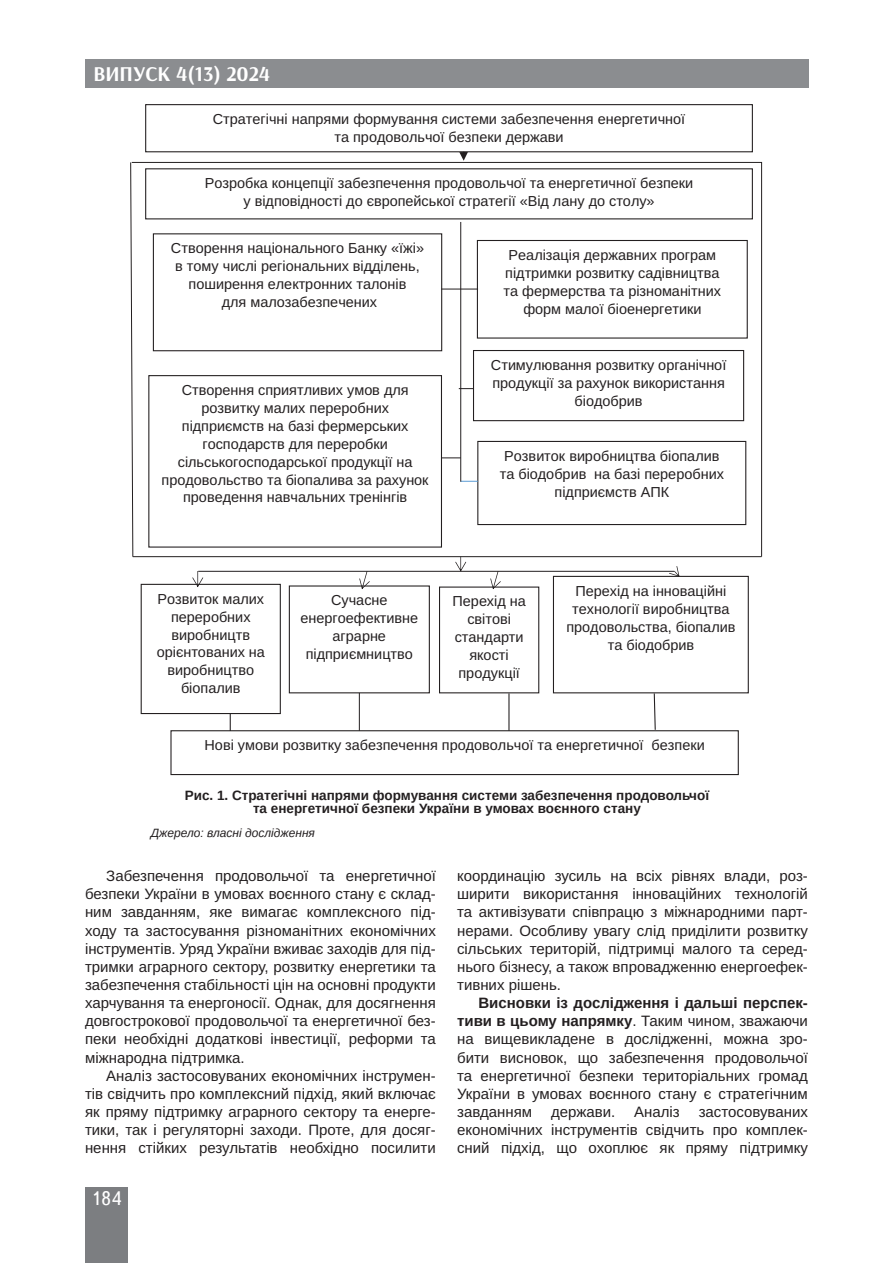
<style>
.page{position:relative;width:893px;height:1263px;background:#fff}
.page>*{position:absolute;margin:0;border:0;box-sizing:border-box;transform-origin:0 0}
.t1{font:700 21px "Arsenal";color:#fff}
.t2{font:19.5px "Ukrainian Text";color:#fff}
.Текст_основной_G{font:15px/18.1px "Arimo";color:#231f20;text-align:justify}
.t3{font:14.4px/17.9px "Arimo Roman";color:#231f20;text-align:center}
.Рисунок{font:700 13.5px "Arimo";color:#231f20}
.Джерело{font:italic 12px "Arimo";color:#231f20}
.s1{font-weight:700}
</style>
<div class="page">
<div style="left:85px;top:1186px;width:43px;height:76px;background:#7c7e81"></div>
<div style="left:85px;top:60px;width:723px;height:28px;background:#8b8d90"></div>
<svg style="left:230px;top:714px;width:1px;height:16px"></svg>
<div style="left:145px;top:104px;width:608px;height:48px;border:1px solid #231f20"></div>
<div style="left:553px;top:576px;width:196px;height:117px;border:1px solid #231f20"></div>
<img style="left:554px;top:582px;width:194px;height:105px">
<div style="left:289px;top:585px;width:141px;height:108px;border:1px solid #231f20"></div>
<img style="left:290px;top:592px;width:139px;height:95px">
<div style="left:439px;top:586px;width:100px;height:107px;border:1px solid #231f20"></div>
<img style="left:440px;top:593px;width:98px;height:94px">
<div style="left:141px;top:584px;width:140px;height:130px;border:1px solid #231f20"></div>
<img style="left:142px;top:590px;width:138px;height:118px">
<div style="left:170px;top:730px;width:569px;height:45px;border:1px solid #231f20"></div>
<svg style="left:459px;top:152px;width:9px;height:9px"></svg>
<hr style="left:359px;top:693px;width:1px;height:38px;background:#231f20">
<hr style="left:508px;top:693px;width:1px;height:38px;background:#231f20">
<svg style="left:653px;top:692px;width:3px;height:39px"></svg>
<hr style="left:198px;top:571px;width:476px;height:1px;background:#231f20">
<svg style="left:192px;top:571px;width:11px;height:16px"></svg>
<svg style="left:359px;top:571px;width:11px;height:18px"></svg>
<svg style="left:669px;top:566px;width:10px;height:11px"></svg>
<svg style="left:130px;top:162px;width:1px;height:143px"></svg>
<svg style="left:131px;top:162px;width:631px;height:395px"></svg>
<hr style="left:133px;top:556px;width:628px;height:1px;background:#231f20">
<hr style="left:460px;top:222px;width:1px;height:260px;background:#231f20">
<svg style="left:455px;top:557px;width:11px;height:14px"></svg>
<svg style="left:490px;top:571px;width:11px;height:18px"></svg>
<h1 class="t1" style="left:93px;top:59px;width:178px">ВИПУСК 4(13) 2024</h1>
<p class="t3" style="left:213px;top:110px;width:474px">Стратегічні напрями формування системи забезпечення енергетичної та продовольчої безпеки держави</p>
<p class="t3" style="left:205px;top:175px;width:490px">Розробка концепції забезпечення продовольчої та енергетичної безпеки у відповідності до європейської стратегії «Від лану до столу»</p>
<p class="t3" style="left:171px;top:240px;width:255px">Створення національного Банку «їжі» в тому числі регіональних відділень, поширення електронних талонів<br>для малозабезпечених</p>
<p class="t3" style="left:162px;top:381px;width:269px">Створення сприятливих умов для розвитку малих переробних підприємств на базі фермерських господарств для переробки сільськогосподарської продукції на продовольство та біопалива за рахунок проведення навчальних тренінгів</p>
<p class="t3" style="left:504px;top:246px;width:219px">Реалізація державних програм підтримки розвитку садівництва та фермерства та різноманітних форм малої біоенергетики</p>
<p class="t3" style="left:491px;top:356px;width:237px">Стимулювання розвитку органічної продукції за рахунок використання біодобрив</p>
<p class="t3" style="left:500px;top:447px;width:226px">Розвиток виробництва біопалив та біодобрив на базі переробних підприємств АПК</p>
<p class="t3" style="left:157px;top:590px;width:110px">Розвиток малих переробних виробництв орієнтованих на виробництво біопалив</p>
<p class="t3" style="left:300px;top:592px;width:119px">Сучасне енергоефективне аграрне підприємництво</p>
<p class="t3" style="left:452px;top:593px;width:75px">Перехід на світові стандарти якості продукції</p>
<p class="t3" style="left:566px;top:582px;width:171px">Перехід на інноваційні технології виробництва продовольства, біопалив та біодобрив</p>
<p class="t3" style="left:205px;top:736px;width:502px">Нові умови розвитку забезпечення продовольчої та енергетичної безпеки</p>
<p class="Рисунок" style="left:185px;top:786px;width:526px">Рис. 1. Стратегічні напрями формування системи забезпечення продовольчої</p>
<p class="Рисунок" style="left:253px;top:799px;width:389px">та енергетичної безпеки України в умовах воєнного стану</p>
<p class="Джерело" style="left:151px;top:824px;width:166px">Джерело: власні дослідження</p>
<p class="Текст_основной_G" style="left:85px;top:867px;width:352px;text-indent:21px">Забезпечення продовольчої та енергетичної безпеки України в умовах воєнного стану є склад&shy;ним завданням, яке вимагає комплексного під&shy;ходу та застосування різноманітних економічних інструментів. Уряд України вживає заходів для під&shy;тримки аграрного сектору, розвитку енергетики та забезпечення стабільності цін на основні продукти харчування та енергоносії. Однак, для досягнення довгострокової продовольчої та енергетичної без&shy;пеки необхідні додаткові інвестиції, реформи та міжнародна підтримка.</p>
<p class="Текст_основной_G" style="left:85px;top:1067px;width:352px;text-indent:21px">Аналіз застосовуваних економічних інструмен&shy;тів свідчить про комплексний підхід, який включає як пряму підтримку аграрного сектору та енерге&shy;тики, так і регуляторні заходи. Проте, для досяг&shy;нення стійких результатів необхідно посилити</p>
<h2 class="t2" style="left:91px;top:1188px;width:32px">184</h2>
<p class="Текст_основной_G" style="left:457px;top:867px;width:352px">координацію зусиль на всіх рівнях влади, роз&shy;ширити використання інноваційних технологій та активізувати співпрацю з міжнародними парт&shy;нерами. Особливу увагу слід приділити розвитку сільських територій, підтримці малого та серед&shy;нього бізнесу, а також впровадженню енергоефек&shy;тивних рішень.</p>
<p class="Текст_основной_G" style="left:457px;top:994px;width:352px;text-indent:21px"><span class="s1">Висновки із дослідження і дальші перспек&shy;тиви в цьому напрямку</span>. Таким чином, зважаючи на вищевикладене в дослідженні, можна зро&shy;бити висновок, що забезпечення продовольчої та енергетичної безпеки територіальних громад України в умовах воєнного стану є стратегічним завданням</p>
<p class="Текст_основной_G" style="left:551px;top:1103px;width:66px">держави.</p>
<p class="Текст_основной_G" style="left:634px;top:1103px;width:47px">Аналіз</p>
<p class="Текст_основной_G" style="left:457px;top:1103px;width:352px;text-indent:242px">застосовуваних економічних інструментів свідчить про комплек&shy;сний підхід, що охоплює як пряму підтримку</p>
</div>
